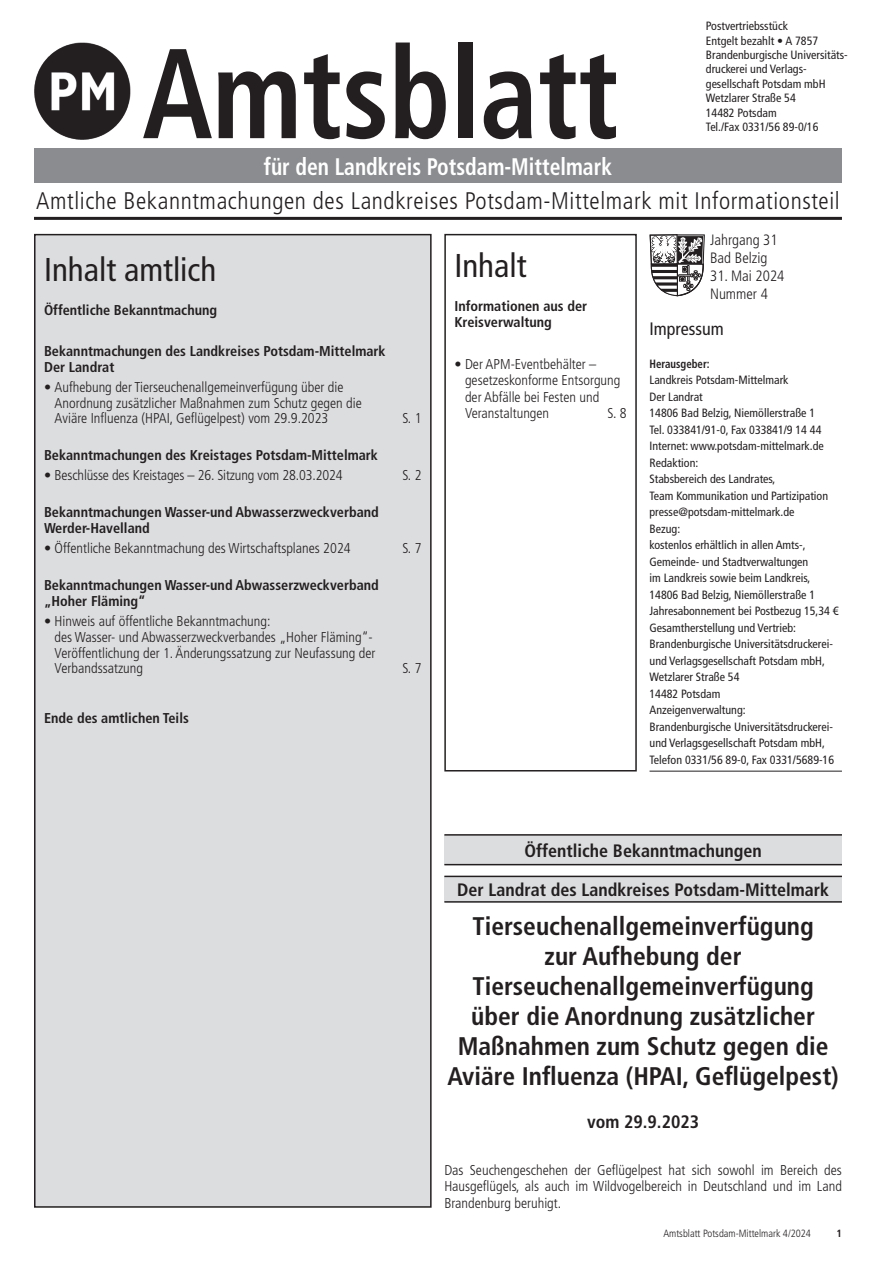
<style>
.page{position:relative;width:893px;height:1263px;background:#fff}
.page>*{position:absolute;margin:0;border:0;box-sizing:border-box;transform-origin:0 0}
.t1{font:700 condensed 127.5px "Frutiger LT Std";color:#231f20;scale:.9 1}
.IHV_Head{font:condensed 33px "Frutiger LT Std";color:#231f20}
.Head{font:700 condensed 25.5px/30px "Frutiger LT Std";color:#231f20;text-align:center}
.t2{font:300 condensed 24px "Frutiger LT Std";letter-spacing:.025em;color:#231f20}
.t3{font:700 condensed 24px "Frutiger LT Std";color:#fff;scale:.9 1}
.text_balken{font:700 condensed 18px "Frutiger LT Std";color:#231f20}
.Head-2{font:700 condensed 18px "Frutiger LT Std";color:#231f20}
.t4{font:condensed 18px "Frutiger LT Std";color:#231f20}
.t5{font:300 condensed 15px/18px "Frutiger LT Std";color:#231f20}
.IHV_Aufzählung{font:300 condensed 14.25px/15.8px "Frutiger LT Std";color:#231f20}
.IHV_Sub{font:700 condensed 14.25px/15.8px "Frutiger LT Std";color:#231f20}
.fliesstext{font:300 condensed 14.25px/16.5px "Frutiger LT Std";color:#231f20;text-align:justify}
.t6{font:condensed 12px/16.5px "Frutiger LT Std";color:#231f20}
.t7{font:700 condensed 12px "Frutiger LT Std";color:#231f20;scale:.9 1}
.t8{font:300 condensed 10.5px "Frutiger LT Std";color:#231f20}
.t9{font:700 condensed 10.5px "Frutiger LT Std";color:#231f20}
</style>
<div class="page">
<img style="left:34px;top:42px;width:97px;height:97px">
<div style="left:34px;top:149px;width:808px;height:34px;background:#8a8c8f"></div>
<hr style="left:34px;top:217px;width:808px;height:3px;background:#231f20">
<svg style="left:649px;top:234px;width:56px;height:62px"></svg>
<hr style="left:649px;top:771px;width:193px;height:1px;background:#231f20">
<div style="left:444px;top:234px;width:193px;height:537px;border:2px solid #231f20"></div>
<div style="left:35px;top:235px;width:396px;height:972px;background:#dcdddf"></div>
<div style="left:34px;top:234px;width:398px;height:974px;border:2px solid #231f20"></div>
<div style="left:444px;top:835px;width:398px;height:30px;background:#dcdddf"></div>
<hr style="left:444px;top:834px;width:398px;height:2px;background:#231f20">
<hr style="left:444px;top:864px;width:398px;height:1px;background:#231f20">
<div style="left:444px;top:876px;width:398px;height:26px;background:#dcdddf"></div>
<hr style="left:444px;top:876px;width:398px;height:1px;background:#231f20">
<hr style="left:444px;top:901px;width:398px;height:2px;background:#231f20">
<h1 class="t1" style="left:142px;top:18px;width:530px">Amtsblatt</h1>
<h3 class="t3" style="left:264px;top:152px;width:389px">für den Landkreis Potsdam-Mittelmark</h3>
<p class="t6" style="left:706px;top:19px;width:143px;line-height:14.4px">Postvertriebsstück<br>Entgelt bezahlt • A 7857<br>Brandenburgische Universitäts&shy;druckerei und Verlags&shy;gesellschaft Potsdam mbH<br>Wetzlarer Straße 54<br>14482 Potsdam<br>Tel./Fax 0331/56 89-0/16</p>
<h3 class="t2" style="left:36px;top:187px;width:805px">Amtliche Bekanntmachungen des Landkreises Potsdam-Mittelmark mit Informationsteil</h3>
<p class="t5" style="left:710px;top:231px;width:69px">Jahrgang 31<br>Bad Belzig</p>
<p class="t5" style="left:710px;top:267px;width:76px">31. Mai 2024<br>Nummer 4</p>
<h3 class="t4" style="left:649px;top:318px;width:76px">Impressum</h3>
<p class="t7" style="left:649px;top:356px;width:68px">Herausgeber:</p>
<p class="t6" style="left:649px;top:372px;width:191px">Landkreis Potsdam-Mittelmark<br>Der Landrat<br>14806 Bad Belzig, Niemöllerstraße 1<br>Tel. 033841/91-0, Fax 033841/9 14 44<br>Internet: www.potsdam-mittelmark.de<br>Redaktion:<br>Stabsbereich des Landrates,<br>Team Kommunikation und Partizipation presse@potsdam-mittelmark.de<br>Bezug:<br>kostenlos erhältlich in allen Amts-,<br>Gemeinde- und Stadtverwaltungen<br>im Landkreis sowie beim Landkreis,<br>14806 Bad Belzig, Niemöllerstraße 1<br>Jahresabonnement bei Postbezug 15,34 €<br>Gesamtherstellung und Vertrieb:<br>Brandenburgische Universitätsdruckerei&shy;und Verlagsgesellschaft Potsdam mbH,<br>Wetzlarer Straße 54<br>14482 Potsdam<br>Anzeigenverwaltung:<br>Brandenburgische Universitätsdruckerei&shy;und Verlagsgesellschaft Potsdam mbH,<br>Telefon 0331/56 89-0, Fax 0331/5689-16</p>
<p class="IHV_Head" style="left:454px;top:246px;width:74px">Inhalt</p>
<p class="IHV_Sub" style="left:454px;top:297px;width:134px;line-height:16.5px">Informationen aus der<br>Kreisverwaltung</p>
<p class="IHV_Aufzählung" style="left:465px;top:356px;width:157px;line-height:16.5px;text-indent:-11px">• Der APM-Eventbehälter – gesetzeskonforme Entsorgung der Abfälle bei Festen und<br>Veranstaltungen</p>
<p class="IHV_Head" style="left:44px;top:251px;width:174px">Inhalt amtlich</p>
<p class="IHV_Sub" style="left:44px;top:302px;width:175px">Öffentliche Bekanntmachung</p>
<p class="IHV_Sub" style="left:44px;top:343px;width:343px">Bekanntmachungen des Landkreises Potsdam-Mittelmark<br>Der Landrat</p>
<p class="IHV_Aufzählung" style="left:55px;top:379px;width:309px;text-indent:-11px">• Aufhebung der Tierseuchenallgemeinverfügung über die<br>Anordnung zusätzlicher Maßnahmen zum Schutz gegen die<br>Aviäre Influenza (HPAI, Geflügelpest) vom 29.9.2023</p>
<p class="IHV_Aufzählung" style="left:608px;top:406px;width:21px">S. 8</p>
<p class="IHV_Aufzählung" style="left:402px;top:411px;width:21px">S. 1</p>
<p class="IHV_Sub" style="left:44px;top:448px;width:336px">Bekanntmachungen des Kreistages Potsdam-Mittelmark</p>
<p class="IHV_Aufzählung" style="left:44px;top:468px;width:300px">• Beschlüsse des Kreistages – 26. Sitzung vom 28.03.2024</p>
<p class="IHV_Aufzählung" style="left:402px;top:468px;width:21px">S. 2</p>
<p class="IHV_Sub" style="left:44px;top:505px;width:336px">Bekanntmachungen Wasser-und Abwasserzweckverband<br>Werder-Havelland</p>
<p class="IHV_Aufzählung" style="left:44px;top:541px;width:308px">• Öffentliche Bekanntmachung des Wirtschaftsplanes 2024</p>
<p class="IHV_Aufzählung" style="left:402px;top:541px;width:21px">S. 7</p>
<p class="IHV_Sub" style="left:44px;top:577px;width:336px">Bekanntmachungen Wasser-und Abwasserzweckverband „Hoher Fläming“</p>
<p class="IHV_Aufzählung" style="left:55px;top:613px;width:322px;text-indent:-11px">• Hinweis auf öffentliche Bekanntmachung:<br>des Wasser- und Abwasserzweckverbandes „Hoher Fläming“- Veröffentlichung der 1. Änderungssatzung zur Neufassung der Verbandssatzung</p>
<p class="IHV_Aufzählung" style="left:402px;top:661px;width:21px">S. 7</p>
<p class="IHV_Sub" style="left:44px;top:710px;width:146px">Ende des amtlichen Teils</p>
<p class="text_balken" style="left:525px;top:839px;width:239px">Öffentliche Bekanntmachungen</p>
<p class="text_balken" style="left:457px;top:879px;width:373px">Der Landrat des Landkreises Potsdam-Mittelmark</p>
<p class="Head" style="left:447px;top:911px;width:393px">Tierseuchenallgemeinverfügung<br>zur Aufhebung der<br>Tierseuchenallgemeinverfügung über die Anordnung zusätzlicher<br>Maßnahmen zum Schutz gegen die<br>Aviäre Influenza (HPAI, Geflügelpest)</p>
<p class="Head-2" style="left:587px;top:1111px;width:113px">vom 29.9.2023</p>
<p class="fliesstext" style="left:444px;top:1162px;width:399px">Das Seuchengeschehen der Geflügelpest hat sich sowohl im Bereich des Hausgeflügels, als auch im Wildvogelbereich in Deutschland und im Land Brandenburg beruhigt.</p>
<p class="t8" style="left:663px;top:1227px;width:149px">Amtsblatt Potsdam-Mittelmark 4/2024</p>
<p class="t9" style="left:836px;top:1227px;width:7px">1</p>
</div>
